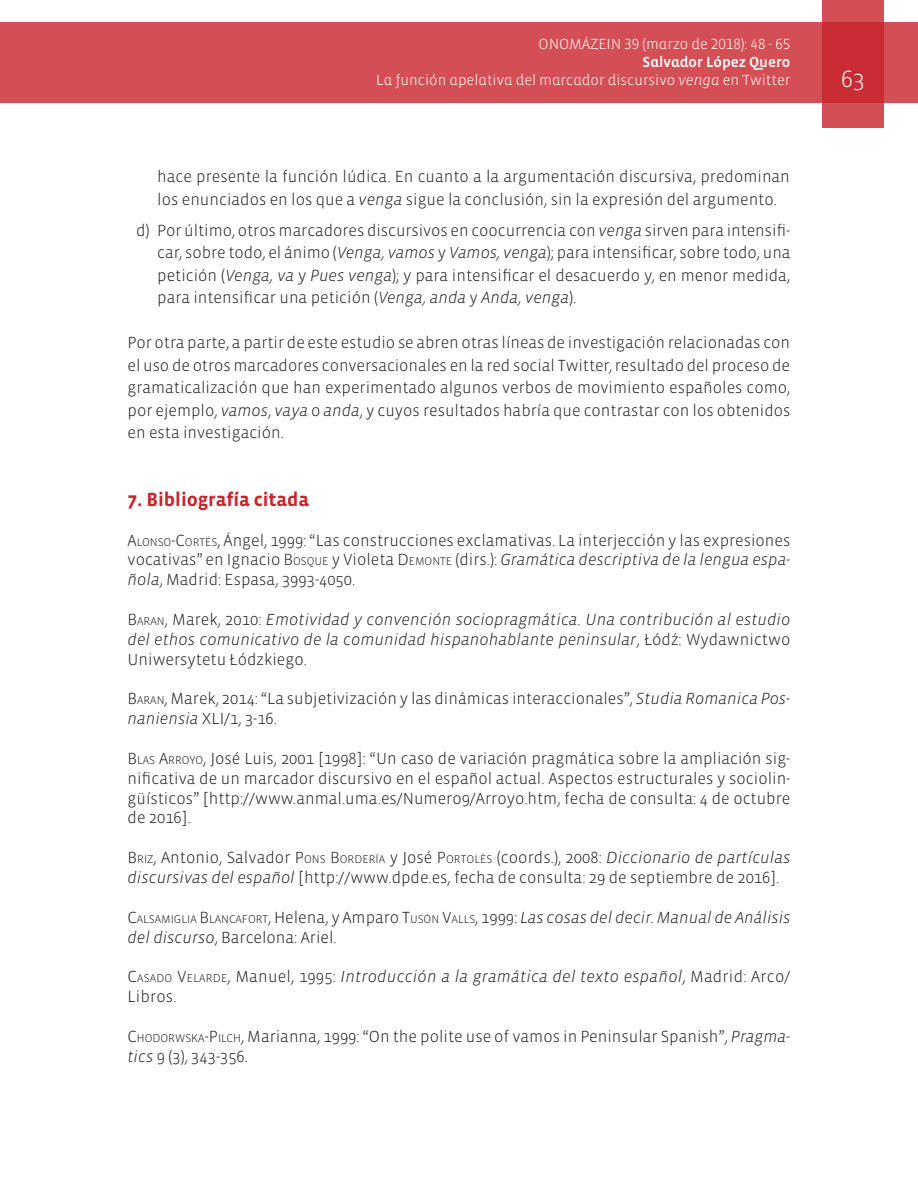
<style>
.page{position:relative;width:918px;height:1188px;background:#fff}
.page>*{position:absolute;margin:0;border:0;box-sizing:border-box;transform-origin:0 0}
.t1{font:300 24px "Vista Sans";color:#fff}
.Títulos{font:700 19.5px "Vista Sans";color:#c8242b}
.Bibliografía{font:300 16.5px/19.8px "Vista Sans";color:#231f20}
.Numeraciones10{font:300 16.5px/22.5px "Vista Sans";color:#231f20}
.Bibliografía-2{font:italic 300 16.5px/19.8px "Vista Sans";color:#231f20}
.Texto_primero{font:300 16.5px/22.5px "Vista Sans";color:#231f20;text-align:justify}
.t2{font:300 15px "Vista Sans Alt";color:#fff}
.t3{font:15px "Vista Sans Alt Med";color:#fff}
.s1{font-family:"Vista Sans Alt Light Ita";font-weight:400}
.s2{font-style:italic}
.s3{font-style:inherit}
.s4{font-size:11.55px}
.s5{font-style:normal}
.s6{font-style:normal;font-size:11.55px}
</style>
<div class="page">
<div style="left:0;top:23px;width:918px;height:80px;background:#d34f55"></div>
<svg style="left:822px;top:0;width:62px;height:128px;background:#cd383f"></svg>
<p class="t2" style="left:539px;top:37px;width:253px">ONOMÁZEIN 39 (marzo de 2018): 48 - 65</p>
<p class="t3" style="left:642px;top:55px;width:150px">Salvador López Quero</p>
<p class="t2" style="left:376px;top:73px;width:416px">La función apelativa del marcador discursivo <span class="s1">venga</span> en Twitter</p>
<h1 class="t1" style="left:841px;top:66px;width:25px">63</h1>
<p class="Numeraciones10" style="left:157px;top:166px;width:634px">hace presente la función lúdica. En cuanto a la argumentación discursiva, predominan los enunciados en los que a <span class="s2">venga</span> sigue la conclusión, sin la expresión del argumento.</p>
<p class="Numeraciones10" style="left:157px;top:219px;width:635px;text-align:justify;text-indent:-21px">d) Por último, otros marcadores discursivos en coocurrencia con <span class="s2">venga</span> sirven para intensifi&shy;car, sobre todo, el ánimo (<span class="s2">Venga, vamos</span> y <span class="s2">Vamos, venga</span>); para intensificar, sobre todo, una petición (<span class="s2">Venga, va</span> y <span class="s2">Pues venga</span>); y para intensificar el desacuerdo y, en menor medida, para intensificar una petición (<span class="s2">Venga, anda</span> y <span class="s2">Anda, venga</span>).</p>
<p class="Texto_primero" style="left:128px;top:332px;width:664px">Por otra parte, a partir de este estudio se abren otras líneas de investigación relacionadas con el uso de otros marcadores conversacionales en la red social Twitter, resultado del proceso de gramaticalización que han experimentado algunos verbos de movimiento españoles como, por ejemplo, <span class="s2">vamos</span>, <span class="s2">vaya</span> o <span class="s2">anda</span>, y cuyos resultados habría que contrastar con los obtenidos en esta investigación.</p>
<p class="Títulos" style="left:128px;top:489px;width:183px">7. Bibliografía citada</p>
<p class="Bibliografía" style="left:128px;top:531px;width:664px;text-align:justify"><span class="s3">A</span><span class="s4">LONSO</span><span class="s3">-C</span><span class="s4">ORTÉS</span>, Ángel, 1999: “Las construcciones exclamativas. La interjección y las expresiones vocativas” en Ignacio <span class="s3">B</span><span class="s4">OSQUE</span> y Violeta <span class="s3">D</span><span class="s4">EMONTE</span> (dirs.): <span class="s2">Gramática descriptiva de la lengua espa&shy;ñola</span>, Madrid: Espasa, 3993-4050.</p>
<p class="Bibliografía-2" style="left:128px;top:610px;width:664px;text-align:justify"><span class="s5">B</span><span class="s6">ARAN</span><span class="s5">, Marek, 2010:</span> Emotividad y convención sociopragmática. Una contribución al estudio del ethos comunicativo de la comunidad hispanohablante peninsular<span class="s5">, Łód´z: Wydawnictwo Uniwersytetu Łódzkiego.</span></p>
<p class="Bibliografía" style="left:128px;top:689px;width:664px"><span class="s3">B</span><span class="s4">ARAN</span>, Marek, 2014: “La subjetivización y las dinámicas interaccionales”, <span class="s2">Studia Romanica Pos&shy;naniensia</span> XLI/1, 3-16.</p>
<p class="Bibliografía" style="left:128px;top:749px;width:664px;text-align:justify"><span class="s3">B</span><span class="s4">LAS</span> <span class="s3">A</span><span class="s4">RROYO</span>, José Luis, 2001 [1998]: “Un caso de variación pragmática sobre la ampliación sig&shy;nificativa de un marcador discursivo en el español actual. Aspectos estructurales y sociolin&shy;güísticos” [http://www.anmal.uma.es/Numero9/Arroyo.htm, fecha de consulta: 4 de octubre de 2016].</p>
<p class="Bibliografía" style="left:128px;top:848px;width:665px"><span class="s3">B</span><span class="s4">RIZ</span>, Antonio, Salvador <span class="s3">P</span><span class="s4">ONS</span> <span class="s3">B</span><span class="s4">ORD ERÍA</span> y José <span class="s3">P</span><span class="s4">ORTOLÉS</span> (coords.), 2008: <span class="s2">Diccionario de partículas discursivas del español</span> [http://www.dpde.es, fecha de consulta: 29 de septiembre de 2016].</p>
<p class="Bibliografía-2" style="left:128px;top:908px;width:665px"><span class="s5">C</span><span class="s6">ALSAMIGLIA</span> <span class="s5">B</span><span class="s6">LANCAFORT</span><span class="s5">, Helena, y Amparo</span> <span class="s5">T</span><span class="s6">USÓN</span> <span class="s5">V</span><span class="s6">ALLS</span><span class="s5">, 1999:</span> Las cosas del decir. Manual de Análisis del discurso<span class="s5">, Barcelona: Ariel.</span></p>
<p class="Bibliografía-2" style="left:128px;top:967px;width:664px"><span class="s5">C</span><span class="s6">ASAD O</span> <span class="s5">V</span><span class="s6">ELARD E</span><span class="s5">, Manuel, 1995:</span> Introducción a la gramática del texto español<span class="s5">, Madrid: Arco/<br>Libros.</span></p>
<p class="Bibliografía" style="left:128px;top:1027px;width:664px"><span class="s3">C</span><span class="s4">HODORWSKA</span><span class="s3">-P</span><span class="s4">ILCH</span>, Marianna, 1999: “On the polite use of vamos in Peninsular Spanish”, <span class="s2">Pragma&shy;tics</span> 9 (3), 343-356.</p>
</div>
